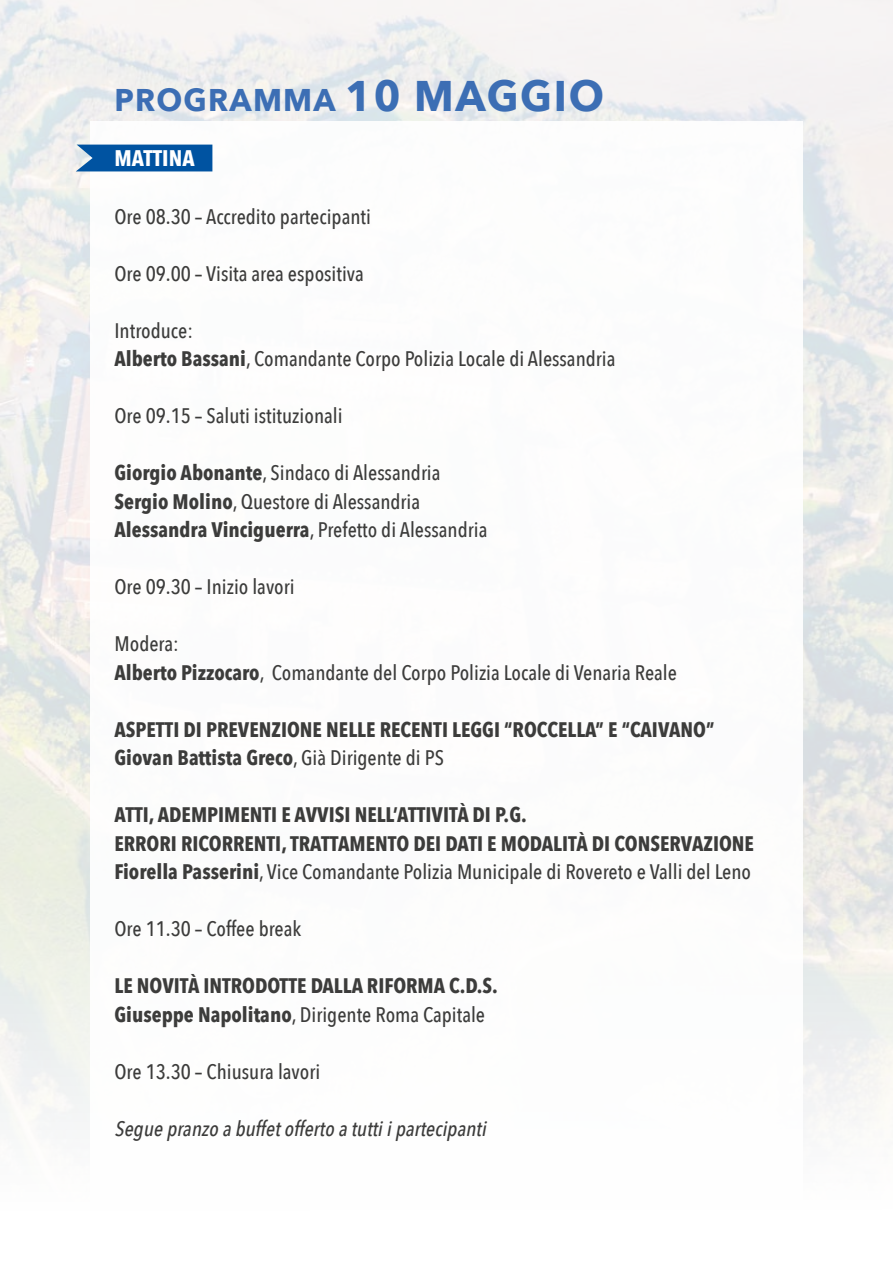
<style>
.page{position:relative;width:893px;height:1263px;background:#fff}
.page>*{position:absolute;margin:0;border:0;box-sizing:border-box;transform-origin:0 0}
.t1{font:700 31.35px "Avenir Next";letter-spacing:.04em;color:#3c6eb4}
.t2{font:700 22.5px "Avenir Next Condensed";color:#fff}
.t3{font:500 21px/28.5px "Avenir Next Condensed";color:#3c3c3b}
.t4{font:700 21px/28.5px "Avenir Next Condensed";color:#3c3c3b}
.t5{font:italic 500 21px "Avenir Next Condensed";color:#3c3c3b}
.s1{font-size:42.75px}
.s2{font-weight:700}
.s3{font-weight:500}
</style>
<div class="page">
<svg style="left:76px;top:145px;width:136px;height:26px;background:#0e5ca5"></svg>
<h1 class="t1" style="left:114px;top:73px;width:491px">PROGRAMMA <span class="s1">10 MAGGIO</span></h1>
<p class="t2" style="left:114px;top:144px;width:82px">MATTINA</p>
<p class="t3" style="left:114px;top:202px;width:258px">Ore 08.30 – Accredito partecipanti</p>
<p class="t3" style="left:114px;top:259px;width:251px">Ore 09.00 – Visita area espositiva</p>
<p class="t3" style="left:114px;top:316px;width:502px">Introduce:<br><span class="s2">Alberto Bassani</span>, Comandante Corpo Polizia Locale di Alessandria</p>
<p class="t3" style="left:114px;top:402px;width:230px">Ore 09.15 – Saluti istituzionali</p>
<p class="t3" style="left:114px;top:459px;width:374px"><span class="s2">Giorgio Abonante</span>, Sindaco di Alessandria<br><span class="s2">Sergio Molino</span>, Questore di Alessandria<br><span class="s2">Alessandra Vinciguerra</span>, Prefetto di Alessandria</p>
<p class="t3" style="left:114px;top:573px;width:182px">Ore 09.30 – Inizio lavori</p>
<p class="t3" style="left:114px;top:630px;width:564px">Modera:<br><span class="s2">Alberto Pizzocaro</span>, Comandante del Corpo Polizia Locale di Venaria Reale</p>
<p class="t4" style="left:114px;top:715px;width:601px">ASPETTI DI PREVENZIONE NELLE RECENTI LEGGI “ROCCELLA” E “CAIVANO”<br>Giovan Battista Greco<span class="s3">, Già Dirigente di PS</span></p>
<p class="t4" style="left:114px;top:800px;width:641px">ATTI, ADEMPIMENTI E AVVISI NELL’ATTIVITÀ DI P.G.<br>ERRORI RICORRENTI, TRATTAMENTO DEI DATI E MODALITÀ DI CONSERVAZIONE<br>Fiorella Passerini<span class="s3">, Vice Comandante Polizia Municipale di Rovereto e Valli del Leno</span></p>
<p class="t3" style="left:114px;top:914px;width:188px">Ore 11.30 – Coffee break</p>
<p class="t4" style="left:114px;top:971px;width:385px">LE NOVITÀ INTRODOTTE DALLA RIFORMA C.D.S.<br>Giuseppe Napolitano<span class="s3">, Dirigente Roma Capitale</span></p>
<p class="t3" style="left:114px;top:1057px;width:207px">Ore 13.30 – Chiusura lavori</p>
<p class="t5" style="left:114px;top:1116px;width:377px">Segue pranzo a buffetofferto a tuttiipartecipanti</p>
</div>
